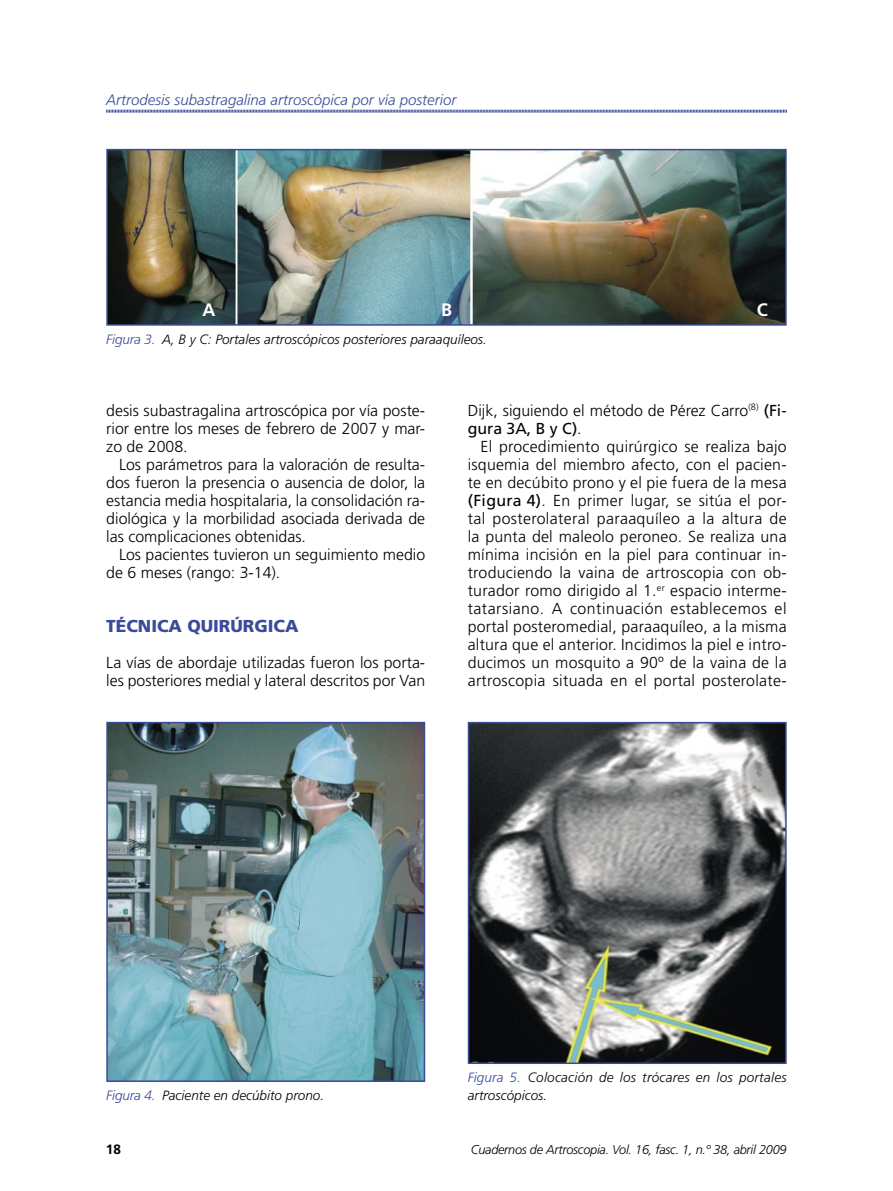
<style>
.page{position:relative;width:893px;height:1191px;background:#fff}
.page>*{position:absolute;margin:0;border:0;box-sizing:border-box;transform-origin:0 0}
._02-1Pie_de_figura{font:700 18px "Frutiger LT Std";color:#fff}
._01-2Ladillo-01{font:900 17.25px "Frutiger LT Std";color:#3a4c97}
._01-1Texto{font:300 15.9px/18px "Frutiger LT Std";color:#000;text-align:justify}
._01-1Texto-primer_párrafo{font:300 15.9px/18px "Frutiger LT Std";color:#000}
._03-Cintillo_Par{font:italic 300 15px "Frutiger LT Std";color:#3a4c97}
._02-1Pie_de_figura-2{font:italic 300 13.5px "Frutiger LT Std";color:#000}
._02-1Pie_de_figura-3{font:italic 300 13.5px/18px "Frutiger LT Std";letter-spacing:.02em;color:#000}
._00-2Autores{font:700 13.5px "Frutiger LT Std";color:#000}
._03-Número_de_revista{font:italic 300 12.75px "Frutiger LT Std";letter-spacing:-.02em;color:#000}
.s1{color:#3a4c97}
.s2{font-weight:400}
</style>
<div class="page">
<svg style="left:106px;top:109px;width:681px;height:4px;background:#9ba4ca"></svg>
<img style="left:109px;top:725px;width:313px;height:354px">
<div style="left:106px;top:722px;width:319px;height:360px;border:2px solid #3a4c97"></div>
<img style="left:109px;top:152px;width:675px;height:171px">
<div style="left:106px;top:149px;width:681px;height:177px;border:2px solid #3a4c97"></div>
<img style="left:471px;top:725px;width:313px;height:336px">
<div style="left:468px;top:722px;width:319px;height:342px;border:2px solid #3a4c97"></div>
<p class="_03-Cintillo_Par" style="left:106px;top:92px;width:352px">Artrodesis subastragalina artroscópica por vía posterior</p>
<p class="_02-1Pie_de_figura" style="left:202px;top:299px;width:14px">A</p>
<p class="_02-1Pie_de_figura" style="left:441px;top:299px;width:12px">B</p>
<p class="_02-1Pie_de_figura" style="left:757px;top:299px;width:12px">C</p>
<p class="_02-1Pie_de_figura-2" style="left:106px;top:331px;width:382px"><span class="s1">Figura 3.</span> A, B y C: Portales artroscópicos posteriores paraaquíleos.</p>
<p class="_01-1Texto-primer_párrafo" style="left:106px;top:401px;width:320px;text-align:justify">desis subastragalina artroscópica por vía poste&shy;rior entre los meses de febrero de 2007 y mar&shy;zo de 2008.</p>
<p class="_01-1Texto" style="left:106px;top:455px;width:320px;text-indent:13px">Los parámetros para la valoración de resulta&shy;dos fueron la presencia o ausencia de dolor, la estancia media hospitalaria, la consolidación ra&shy;diológica y la morbilidad asociada derivada de las complicaciones obtenidas.</p>
<p class="_01-1Texto" style="left:106px;top:545px;width:320px;text-indent:13px">Los pacientes tuvieron un seguimiento medio de 6 meses (rango: 3-14).</p>
<p class="_01-2Ladillo-01" style="left:106px;top:615px;width:194px">TÉCNICA QUIRÚRGICA</p>
<p class="_01-1Texto-primer_párrafo" style="left:106px;top:653px;width:320px">La vías de abordaje utilizadas fueron los porta&shy;les posteriores medial y lateral descritos por Van</p>
<p class="_01-1Texto-primer_párrafo" style="left:468px;top:401px;width:320px">Dijk, siguiendo el método de Pérez Carro<sup>(8)</sup> <span class="s2">(Fi&shy;gura 3A, B y C)</span>.</p>
<p class="_01-1Texto" style="left:468px;top:437px;width:321px;text-indent:13px">El procedimiento quirúrgico se realiza bajo isquemia del miembro afecto, con el pacien&shy;te en decúbito prono y el pie fuera de la mesa <span class="s2">(Figura 4)</span>. En primer lugar, se sitúa el por&shy;tal posterolateral paraaquíleo a la altura de la punta del maleolo peroneo. Se realiza una mínima incisión en la piel para continuar in&shy;troduciendo la vaina de artroscopia con ob&shy;turador romo dirigido al 1.<sup>er</sup> espacio interme&shy;tatarsiano. A continuación establecemos el portal posteromedial, paraaquíleo, a la misma altura que el anterior. Incidimos la piel e intro&shy;ducimos un mosquito a 90º de la vaina de la artroscopia situada en el portal posterolate-</p>
<p class="_02-1Pie_de_figura-2" style="left:106px;top:1087px;width:219px"><span class="s1">Figura 4.</span> Paciente en decúbito prono.</p>
<p class="_02-1Pie_de_figura-3" style="left:468px;top:1068px;width:320px"><span class="s1">Figura 5.</span> Colocación de los trócares en los portales artroscópicos.</p>
<p class="_00-2Autores" style="left:106px;top:1141px;width:17px">18</p>
<p class="_03-Número_de_revista" style="left:471px;top:1142px;width:317px">Cuadernos de Artroscopia. Vol. 16, fasc. 1, n.º 38, abril 2009</p>
</div>
